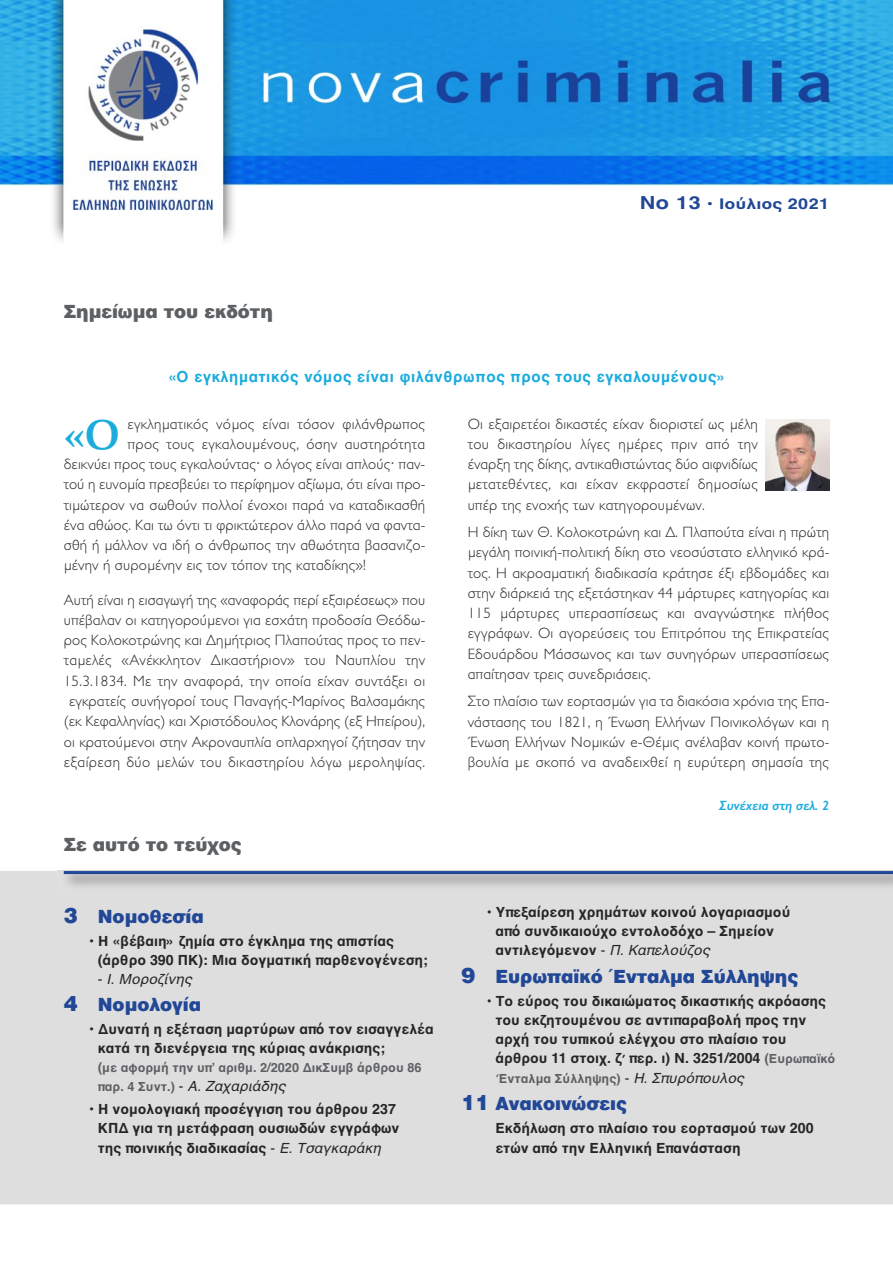
<style>
.page{position:relative;width:893px;height:1263px;background:#fff}
.page>*{position:absolute;margin:0;border:0;box-sizing:border-box;transform-origin:0 0}
.t1{font:700 42px "Palatino";color:#1aacdd}
.t2{font:900 18px "UB Helvetica";color:#214797}
.t3{font:900 18px "UB Helvetica";color:#5d6063}
.t4{font:300 15px/20.2px "Gill Sans Ell";letter-spacing:.01em;color:#272526;text-align:justify}
.t5{font:15px "UB Helvetica Bold";letter-spacing:.05em;color:#1aacdd}
.t6{font:700 15px "Helvetica";color:#214797;scale:1.2 1}
.t7{font:700 14.25px/19.2px "Helvetica";color:#272526}
.t8{font:italic 14.25px "Helvetica";color:#272526}
.t9{font:italic 13.5px "Gill Sans Ell Demi";color:#1aacdd}
.t10{font:700 12.75px "Helvetica";color:#5d6063}
.s1{font-size:18px}
.s2{font-size:21px}
.s3{font-weight:400}
.s4{font-style:normal}
.s5{font-size:13.5px}
.s6{font-weight:700;font-style:normal;font-size:12.75px;color:#5d6063}
.s7{font-weight:400;font-style:italic}
.s8{font-size:13.5px;color:#5d6063}
.s9{font-size:12.75px;color:#5d6063}
.s10{font-weight:400;font-size:14.25px;color:#272526}
.s11{font-weight:400;font-style:italic;font-size:14.25px;color:#272526}
</style>
<div class="page">
<svg style="left:0;top:0;width:893px;height:242px"></svg>
<div style="left:0;top:871px;width:893px;height:333px;background:#dfdede"></div>
<img style="left:57px;top:870px;width:836px;height:23px">
<hr style="left:64px;top:871px;width:829px;height:3px;background:#214797">
<img style="left:765px;top:419px;width:64px;height:72px">
<p class="t3" style="left:64px;top:300px;width:211px">Σημείωμα του εκδότη</p>
<p class="t6" style="left:640px;top:198px;width:159px"><span class="s1">No 13</span> • Ιούλιος 2021</p>
<p class="t5" style="left:169px;top:367px;width:556px">«Ο εγκληματικός νόμος είναι φιλάνθρωπος προς τους εγκαλουμένους»</p>
<p class="t4" style="left:128px;top:415px;width:299px">εγκληματικός νόμος είναι τόσον φιλάνθρωπος</p>
<p class="t4" style="left:128px;top:435px;width:299px">προς τους εγκαλουμένους, όσην αυστηρότητα</p>
<p class="t4" style="left:64px;top:456px;width:363px">δεικνύει προς τους εγκαλούντας· ο λόγος είναι απλούς· παν-</p>
<p class="t4" style="left:64px;top:476px;width:363px">τού η ευνομία πρεσβεύει το περίφημον αξίωμα, ότι είναι προ-</p>
<p class="t4" style="left:64px;top:496px;width:363px">τιμώτερον να σωθούν πολλοί ένοχοι παρά να καταδικασθή</p>
<p class="t4" style="left:64px;top:516px;width:363px">ένα αθώος. Και τω όντι τι φρικτώτερον άλλο παρά να φαντα-</p>
<p class="t4" style="left:64px;top:537px;width:363px">σθή ή μάλλον να ιδή ο άνθρωπος την αθωότητα βασανιζο-</p>
<p class="t4" style="left:64px;top:557px;width:304px">μένην ή συρομένην εις τον τόπον της καταδίκης»!</p>
<p class="t4" style="left:64px;top:591px;width:363px;text-align:center">Αυτή είναι η εισαγωγή της «αναφοράς περί εξαιρέσεως» που υπέβαλαν οι κατηγορούμενοι για εσχάτη προδοσία Θεόδω&shy;ρος Κολοκοτρώνης και Δημήτριος Πλαπούτας προς το πεν&shy;ταμελές «Ανέκκλητον Δικαστήριον» του Ναυπλίου την 15.3.1834. Με την αναφορά, την οποία είχαν συντάξει οι εγκρατείς συνήγοροί τους Παναγής-Μαρίνος Βαλσαμάκης (εκ Κεφαλληνίας) και Χριστόδουλος Κλονάρης (εξ Ηπείρου), οι κρατούμενοι στην Ακροναυπλία οπλαρχηγοί ζήτησαν την εξαίρεση δύο μελών του δικαστηρίου λόγω μεροληψίας.</p>
<h1 class="t1" style="left:64px;top:414px;width:57px">«Ο</h1>
<p class="t4" style="left:468px;top:415px;width:292px">Οι εξαιρετέοι δικαστές είχαν διοριστεί ως μέλη του δικαστηρίου λίγες ημέρες πριν από την έναρξη της δίκης, αντικαθιστώντας δύο αιφνιδίως μετατεθέντες, και είχαν εκφραστεί δημοσίως υπέρ της ενοχής των κατηγορουμένων.</p>
<p class="t4" style="left:468px;top:524px;width:363px">Η δίκη των Θ. Κολοκοτρώνη και Δ. Πλαπούτα είναι η πρώτη μεγάλη ποινική-πολιτική δίκη στο νεοσύστατο ελληνικό κρά&shy;τος. Η ακροαματική διαδικασία κράτησε έξι εβδομάδες και στην διάρκειά της εξετάστηκαν 44 μάρτυρες κατηγορίας και 115 μάρτυρες υπερασπίσεως και αναγνώστηκε πλήθος εγγράφων. Οι αγορεύσεις του Επιτρόπου της Επικρατείας Εδουάρδου Μάσσωνος και των συνηγόρων υπερασπίσεως απαίτησαν τρεις συνεδριάσεις.</p>
<p class="t4" style="left:468px;top:693px;width:363px">Στο πλαίσιο των εορτασμών για τα διακόσια χρόνια της Επα&shy;νάστασης του 1821, η Ένωση Ελλήνων Ποινικολόγων και η Ένωση Ελλήνων Νομικών e-Θέμις ανέλαβαν κοινή πρωτο&shy;βουλία με σκοπό να αναδειχθεί η ευρύτερη σημασία της</p>
<p class="t9" style="left:719px;top:798px;width:112px">Συνέχεια στη σελ. 2</p>
<p class="t3" style="left:64px;top:833px;width:179px">Σε αυτό το τεύχος</p>
<p class="t2" style="left:64px;top:905px;width:141px"><span class="s2">3</span> Νομοθεσία</p>
<p class="t7" style="left:98px;top:932px;width:332px;text-indent:-9px"><span class="s3">•</span> Η «βέβαιη» ζημία στο έγκλημα της απιστίας (άρθρο 390 ΠΚ): Μια δογματική παρθενογένεση;</p>
<p class="t8" style="left:98px;top:973px;width:96px"><span class="s4">-</span> Ι. Μοροζίνης</p>
<p class="t2" style="left:64px;top:994px;width:139px"><span class="s2">4</span> Νομολογία</p>
<p class="t7" style="left:98px;top:1021px;width:338px;text-indent:-9px"><span class="s3">•</span> Δυνατή η εξέταση μαρτύρων από τον εισαγγελέα κατά τη διενέργεια της κύριας ανάκρισης;</p>
<p class="t10" style="left:98px;top:1063px;width:325px"><span class="s5">(</span>με αφορμή την υπ’ αριθμ. 2/2020 ΔικΣυμβ άρθρου 86</p>
<p class="t8" style="left:98px;top:1081px;width:189px"><span class="s6">παρ. 4 Συντ.)</span> <span class="s4">-</span> Α. Ζαχαριάδης</p>
<p class="t7" style="left:98px;top:1101px;width:303px;text-indent:-9px"><span class="s3">•</span> Η νομολογιακή προσέγγιση του άρθρου 237<br>ΚΠΔ για τη μετάφραση ουσιωδών εγγράφων της ποινικής διαδικασίας <span class="s3">-</span> <span class="s7">Ε. Τσαγκαράκη</span></p>
<p class="t7" style="left:495px;top:903px;width:296px;text-indent:-9px"><span class="s3">•</span> Υπεξαίρεση χρημάτων κοινού λογαριασμού από συνδικαιούχο εντολοδόχο – Σημείον αντιλεγόμενον <span class="s3">-</span> <span class="s7">Π. Καπελούζος</span></p>
<p class="t2" style="left:461px;top:965px;width:338px"><span class="s2">9</span> Ευρωπαϊκό Ένταλμα Σύλληψης</p>
<p class="t7" style="left:495px;top:992px;width:342px;text-indent:-9px"><span class="s3">•</span> Το εύρος του δικαιώματος δικαστικής ακρόασης του εκζητουμένου σε αντιπαραβολή προς την αρχή του τυπικού ελέγχου στο πλαίσιο του άρθρου 11 στοιχ. ζ΄ περ. ι) Ν. 3251/2004 <span class="s8">(</span><span class="s9">Ευρωπαϊκό</span></p>
<p class="t10" style="left:495px;top:1073px;width:250px">Ένταλμα Σύλληψης) <span class="s10">-</span> <span class="s11">Η. Σπυρόπουλος</span></p>
<p class="t2" style="left:461px;top:1093px;width:167px"><span class="s2">11</span> Ανακοινώσεις</p>
<p class="t7" style="left:495px;top:1120px;width:320px">Εκδήλωση στο πλαίσιο του εορτασμού των 200 ετών από την Ελληνική Επανάσταση</p>
</div>
